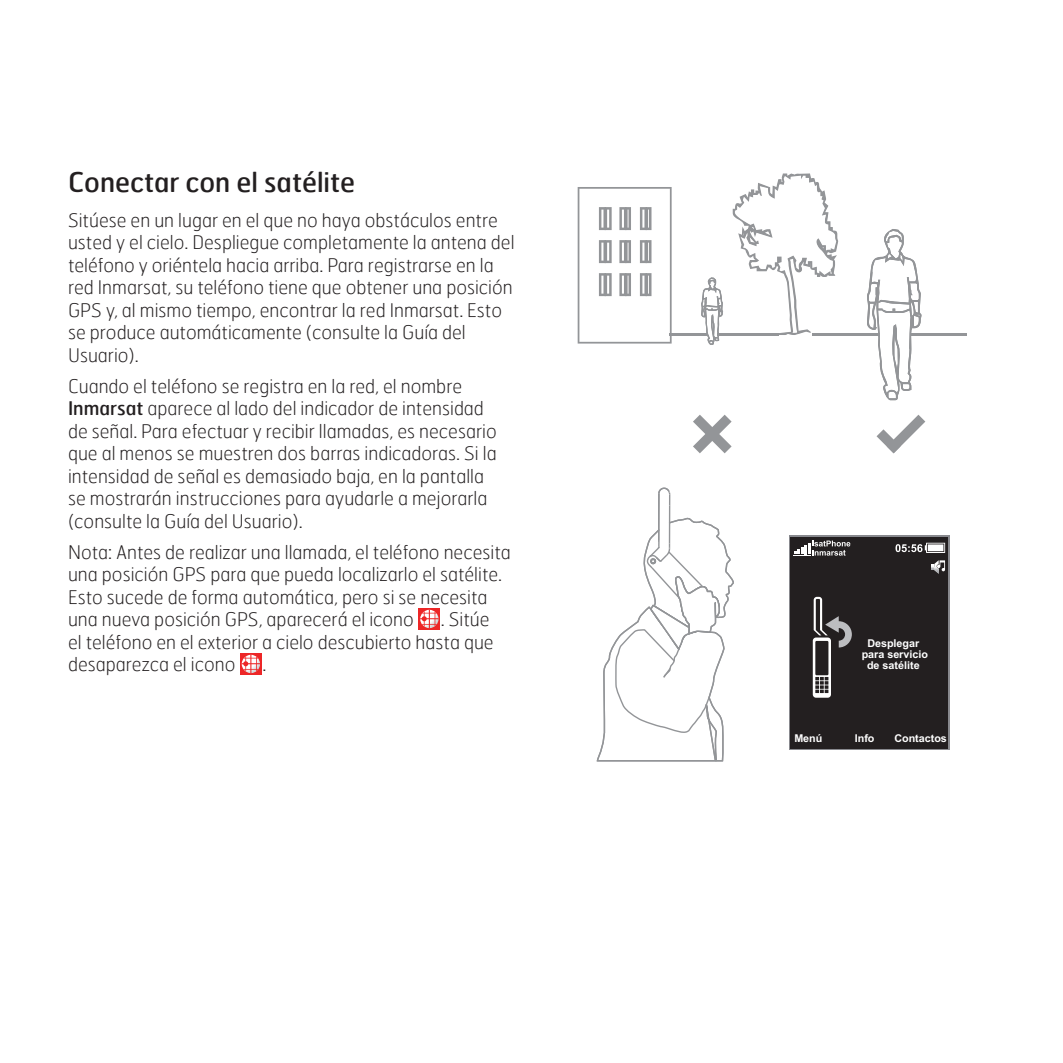
<style>
.page{position:relative;width:1063px;height:1063px;background:#fff}
.page>*{position:absolute;margin:0;border:0;box-sizing:border-box;transform-origin:0 0}
.EN_Subhead{font:27px "Hermes";color:#231f20}
.EN_Copy{font:100 18.6px/22.5px "Hermes";color:#231f20}
.t1{font:700 10.8px/11.4px "Arial";color:#fff;text-align:center}
.s1{font-weight:400}
</style>
<div class="page">
<svg style="left:419px;top:608px;width:21px;height:21px"></svg>
<svg style="left:420px;top:610px;width:19px;height:19px"></svg>
<div style="left:240px;top:653px;width:22px;height:21px;background:#ed2627"></div>
<svg style="left:242px;top:655px;width:18px;height:18px"></svg>
<hr style="left:669px;top:506px;width:1px;height:38px;background:#939598">
<hr style="left:658px;top:493px;width:2px;height:47px;background:#939598">
<svg style="left:658px;top:487px;width:13px;height:19px"></svg>
<svg style="left:596px;top:517px;width:138px;height:245px"></svg>
<svg style="left:789px;top:535px;width:161px;height:215px"></svg>
<div style="left:791px;top:537px;width:157px;height:212px;background:#231f20"></div>
<svg style="left:896px;top:543px;width:49px;height:10px"></svg>
<svg style="left:931px;top:560px;width:14px;height:14px"></svg>
<svg style="left:794px;top:541px;width:56px;height:15px"></svg>
<svg style="left:812px;top:636px;width:20px;height:63px"></svg>
<svg style="left:813px;top:597px;width:39px;height:101px"></svg>
<svg style="left:733px;top:173px;width:105px;height:162px"></svg>
<svg style="left:578px;top:187px;width:94px;height:157px"></svg>
<svg style="left:646px;top:273px;width:6px;height:23px"></svg>
<svg style="left:600px;top:274px;width:5px;height:21px"></svg>
<svg style="left:606px;top:274px;width:5px;height:21px"></svg>
<svg style="left:620px;top:274px;width:6px;height:21px"></svg>
<svg style="left:626px;top:274px;width:4px;height:21px"></svg>
<svg style="left:641px;top:274px;width:5px;height:21px"></svg>
<svg style="left:647px;top:274px;width:4px;height:21px"></svg>
<hr style="left:670px;top:333px;width:38px;height:2px;background:#939598">
<hr style="left:718px;top:333px;width:61px;height:2px;background:#939598">
<hr style="left:812px;top:333px;width:68px;height:2px;background:#939598">
<hr style="left:911px;top:333px;width:56px;height:2px;background:#939598">
<svg style="left:867px;top:229px;width:55px;height:171px"></svg>
<svg style="left:701px;top:277px;width:22px;height:68px"></svg>
<svg style="left:693px;top:415px;width:39px;height:38px"></svg>
<svg style="left:877px;top:415px;width:48px;height:38px"></svg>
<p class="EN_Subhead" style="left:68px;top:165px;width:289px">Conectar con el satélite</p>
<p class="EN_Copy" style="left:68px;top:208px;width:448px">Sitúese en un lugar en el que no haya obstáculos entre usted y el cielo. Despliegue completamente la antena del teléfono y oriéntela hacia arriba. Para registrarse en la red Inmarsat, su teléfono tiene que obtener una posición GPS y, al mismo tiempo, encontrar la red Inmarsat. Esto se produce automáticamente (consulte la Guía del Usuario).</p>
<p class="EN_Copy" style="left:68px;top:374px;width:430px">Cuando el teléfono se registra en la red, el nombre <span class="s1">Inmarsat</span> aparece al lado del indicador de intensidad de señal. Para efectuar y recibir llamadas, es necesario que al menos se muestren dos barras indicadoras. Si la intensidad de señal es demasiado baja, en la pantalla se mostrarán instrucciones para ayudarle a mejorarla (consulte la Guía del Usuario).</p>
<p class="EN_Copy" style="left:68px;top:540px;width:444px">Nota: Antes de realizar una llamada, el teléfono necesita una posición GPS para que pueda localizarlo el satélite.<br>Esto sucede de forma automática, pero si se necesita una nueva posición GPS, aparecerá el icono</p>
<p class="EN_Copy" style="left:68px;top:608px;width:427px;text-indent:373px">. Sitúe el teléfono en el exterior a cielo descubierto hasta que desaparezca el icono</p>
<p class="EN_Copy" style="left:262px;top:653px;width:5px">.</p>
<p class="t1" style="left:862px;top:637px;width:68px">Desplegar para servicio de satélite</p>
<p class="t1" style="left:794px;top:733px;width:30px">Menú</p>
<p class="t1" style="left:855px;top:733px;width:21px">Info</p>
<p class="t1" style="left:894px;top:733px;width:54px">Contactos</p>
</div>
